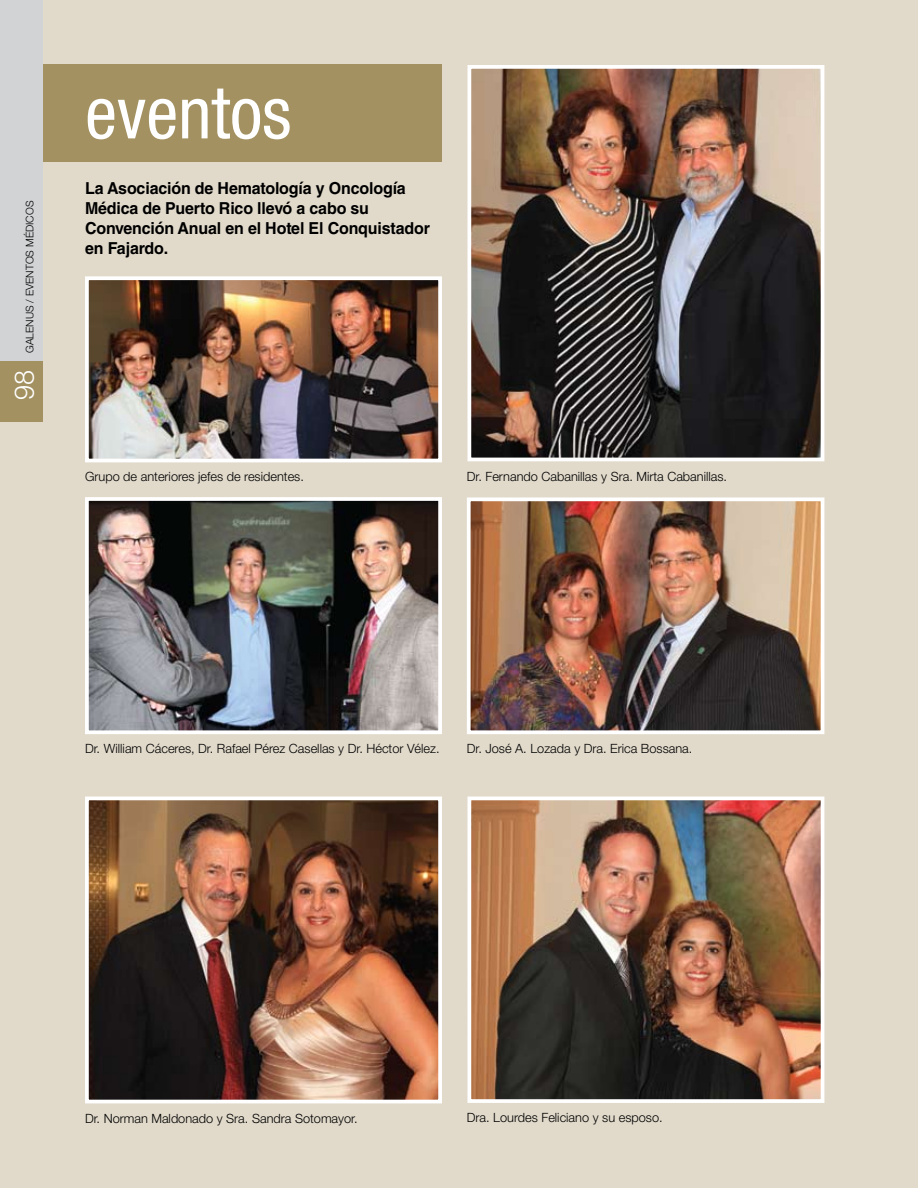
<style>
.page{position:relative;width:918px;height:1188px;background:#e1dacb}
.page>*{position:absolute;margin:0;border:0;box-sizing:border-box;transform-origin:0 0}
.t1{font:condensed 72px "Helvetica Neue";color:#fff}
.t2{font:300 27px "Helvetica Neue";color:#fff}
.t3{font:700 16.5px/20px "Helvetica LT Std";letter-spacing:-.01em;color:#000}
.t4{font:300 12.75px "Helvetica Neue";color:#000}
.t5{font:300 10.5px "Helvetica Neue";color:#000}
</style>
<div class="page">
<div style="left:0;top:64px;width:442px;height:98px;background:#a39161"></div>
<img style="left:90px;top:802px;width:347px;height:296px">
<div style="left:85px;top:797px;width:357px;height:306px;border:4px solid #fff"></div>
<img style="left:473px;top:802px;width:346px;height:296px">
<div style="left:468px;top:797px;width:356px;height:306px;border:4px solid #fff"></div>
<img style="left:472px;top:502px;width:347px;height:227px">
<div style="left:467px;top:497px;width:357px;height:237px;border:4px solid #fff"></div>
<img style="left:473px;top:70px;width:346px;height:386px">
<div style="left:468px;top:65px;width:356px;height:396px;border:4px solid #fff"></div>
<img style="left:90px;top:281px;width:347px;height:176px">
<div style="left:85px;top:276px;width:357px;height:186px;border:4px solid #fff"></div>
<img style="left:90px;top:502px;width:347px;height:227px">
<div style="left:85px;top:497px;width:357px;height:237px;border:4px solid #fff"></div>
<div style="left:0;top:0;width:43px;height:412px;background:#d1d3d4"></div>
<div style="left:0;top:361px;width:43px;height:61px;background:#a39161"></div>
<p class="t5" style="left:23px;top:353px;width:154px;rotate:-90deg">GALENUS / EVENTOS MÉDICOS</p>
<h2 class="t2" style="left:8px;top:400px;width:32px;rotate:-90deg">98</h2>
<h1 class="t1" style="left:85px;top:71px;width:208px">eventos</h1>
<p class="t3" style="left:85px;top:178px;width:346px">La Asociación de Hematología y Oncología Médica de Puerto Rico llevó a cabo su Convención Anual en el Hotel El Conquistador en Fajardo.</p>
<p class="t4" style="left:85px;top:469px;width:220px">Grupo de anteriores jefes de residentes.</p>
<p class="t4" style="left:467px;top:469px;width:262px">Dr. Fernando Cabanillas y Sra. Mirta Cabanillas.</p>
<p class="t4" style="left:85px;top:740px;width:356px">Dr. William Cáceres, Dr. Rafael Pérez Casellas y Dr. Héctor Vélez.</p>
<p class="t4" style="left:467px;top:740px;width:227px">Dr. José A. Lozada y Dra. Erica Bossana.</p>
<p class="t4" style="left:85px;top:1111px;width:274px">Dr. Norman Maldonado y Sra. Sandra Sotomayor.</p>
<p class="t4" style="left:467px;top:1109px;width:197px">Dra. Lourdes Feliciano y su esposo.</p>
</div>
